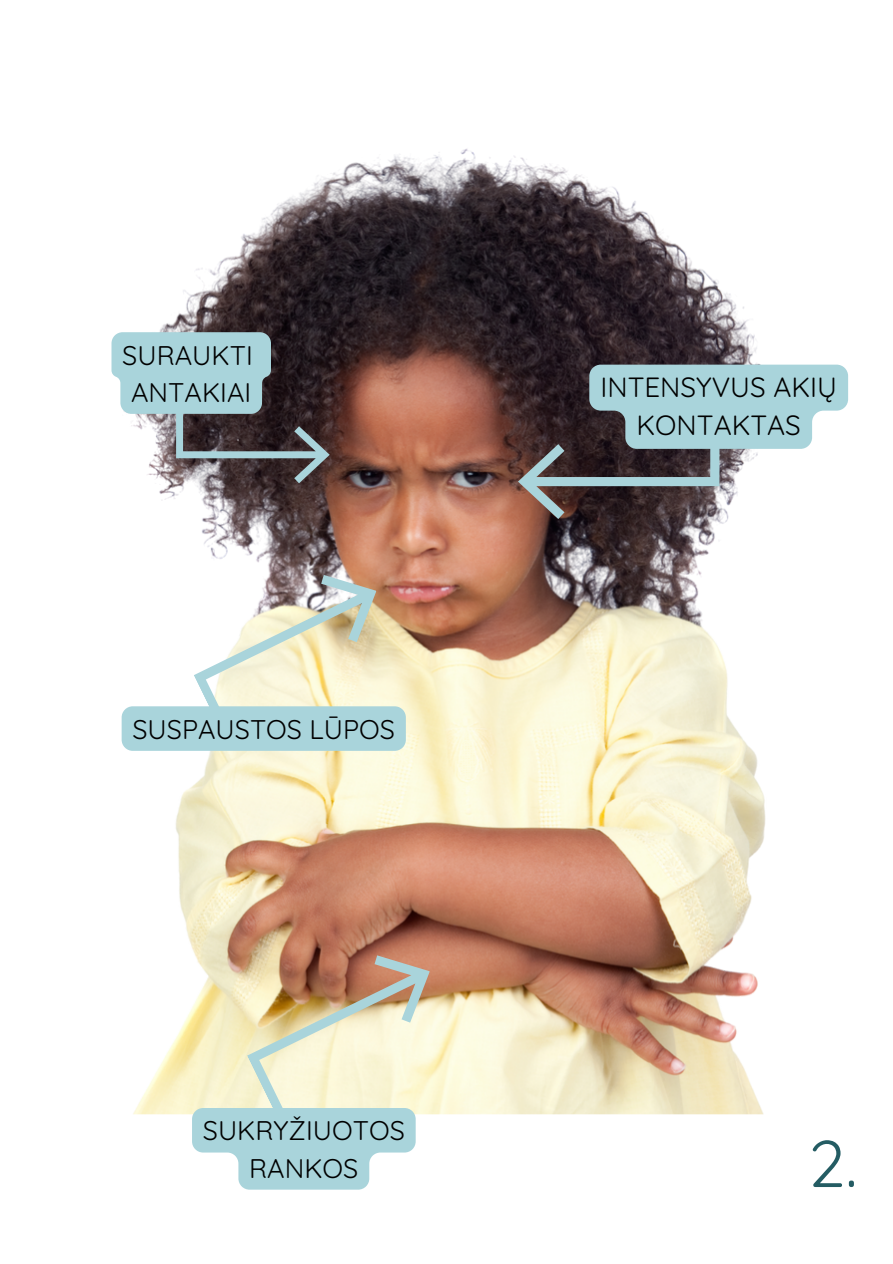
<style>
.page{position:relative;width:893px;height:1264px;background:#fff}
.page>*{position:absolute;margin:0;border:0;box-sizing:border-box;transform-origin:0 0}
.t1{font:66px "Quicksand";color:#245c63}
.t2{font:27.9px/38.2px "Quicksand";color:#000;text-align:center}
.t3{font:27px/37px "Quicksand";color:#000;text-align:center}
</style>
<div class="page">
<img style="left:129px;top:148px;width:637px;height:966px">
<svg style="left:111px;top:332px;width:219px;height:151px;background:#818d91"></svg>
<svg style="left:518px;top:364px;width:330px;height:155px"></svg>
<svg style="left:122px;top:557px;width:284px;height:193px"></svg>
<svg style="left:192px;top:937px;width:264px;height:252px;background:#d7d4bf"></svg>
<p class="t3" style="left:122px;top:336px;width:132px">SURAUKTI</p>
<p class="t3" style="left:131px;top:373px;width:121px">ANTAKIAI</p>
<p class="t2" style="left:600px;top:367px;width:238px">INTENSYVUS AKIŲ<br>KONTAKTAS</p>
<p class="t3" style="left:132px;top:710px;width:264px">SUSPAUSTOS LŪPOS</p>
<p class="t3" style="left:203px;top:1111px;width:203px">SUKRYŽIUOTOS<br>RANKOS</p>
<p class="t1" style="left:808px;top:1120px;width:50px">2.</p>
</div>
